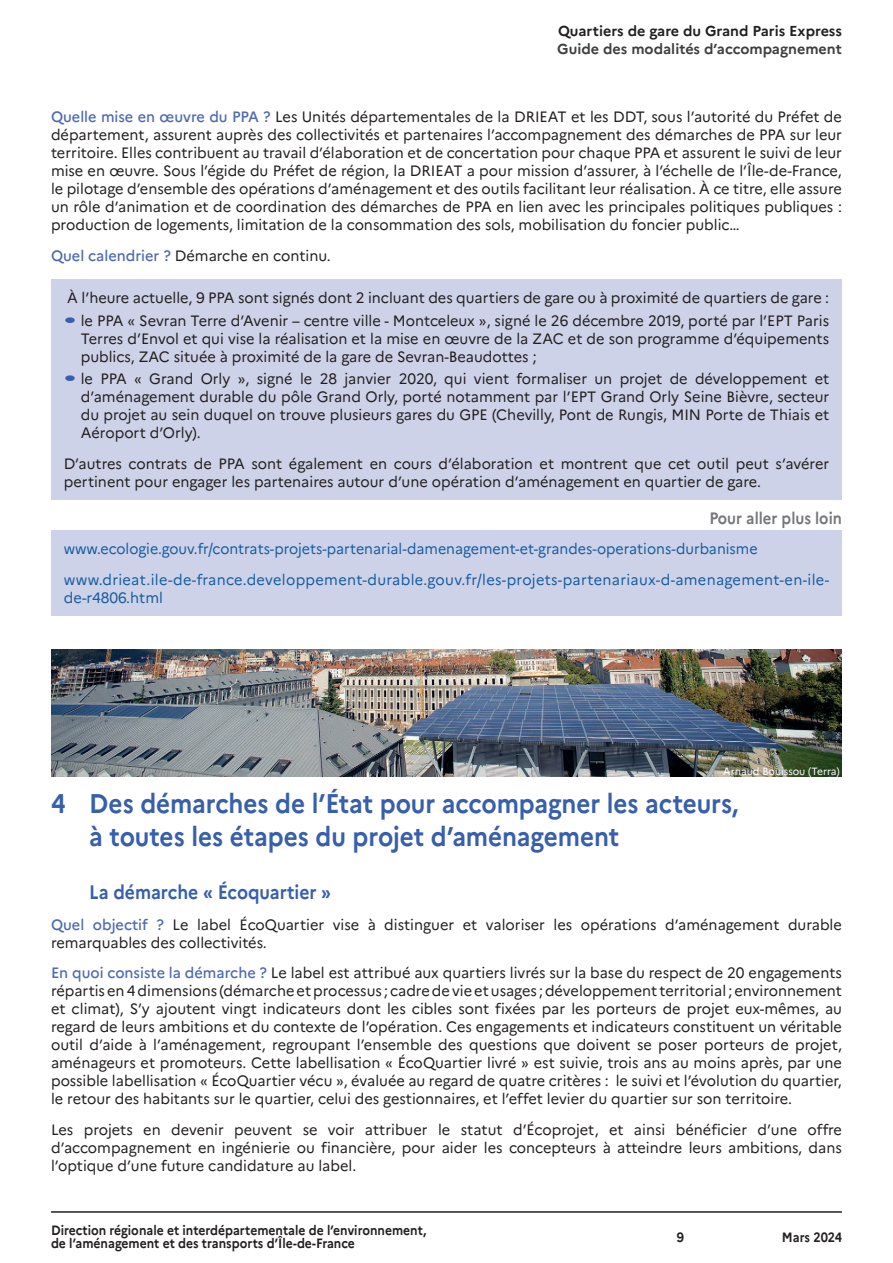
<style>
.page{position:relative;width:893px;height:1263px;background:#fff}
.page>*{position:absolute;margin:0;border:0;box-sizing:border-box;transform-origin:0 0}
.Titre_1{font:700 27px/32.4px "Marianne";letter-spacing:-.005em;color:#375fac;scale:.9 1}
.Titre_2{font:700 19.5px "Marianne";letter-spacing:-.005em;color:#375fac;scale:.9 1}
.Titre_Tableau{font:700 16.5px "Marianne";color:#76787b;scale:.9 1}
.Texte{font:15px/18px "Marianne";color:#231f20;text-align:justify}
.Texte_Puce_1{font:15px/18px "Marianne";color:#231f20;text-align:justify}
.Texte-2{font:15px/18px "Marianne";letter-spacing:.02em;color:#175d9e}
.Texte-3{font:15px "Marianne";color:#175d9e;scale:.95 1}
.t1{font:700 14.4px "Marianne";color:#231f20}
.t2{font:700 14.4px "Marianne";color:#3e3e3f}
.t3{font:700 13.5px/13.5px "Marianne";color:#231f20;scale:.9 1}
.Texte-4{font:10.5px "Marianne";color:#fff}
.s1{font-weight:500;color:#4d69b2}
.s2{font-size:22.5px;color:#375fac}
</style>
<div class="page">
<hr style="left:51px;top:1211px;width:791px;height:2px;background:#231f20">
<div style="left:51px;top:279px;width:791px;height:220px;background:#ced2e9"></div>
<div style="left:51px;top:530px;width:791px;height:86px;background:#ced2e9"></div>
<img style="left:51px;top:649px;width:791px;height:128px">
<p class="t1" style="left:558px;top:20px;width:285px">Quartiers de gare du Grand Paris Express</p>
<p class="t2" style="left:557px;top:37px;width:286px">Guide des modalités d’accompagnement</p>
<p class="Texte" style="left:51px;top:107px;width:792px"><span class="s1">Quelle mise en œuvre du PPA ?</span> Les Unités départementales de la DRIEAT et les DDT, sous l’autorité du Préfet de département, assurent auprès des collectivités et partenaires l’accompagnement des démarches de PPA sur leur territoire. Elles contribuent au travail d’élaboration et de concertation pour chaque PPA et assurent le suivi de leur mise en œuvre. Sous l’égide du Préfet de région, la DRIEAT a pour mission d’assurer, à l’échelle de l’Île-de-France, le pilotage d’ensemble des opérations d’aménagement et des outils facilitant leur réalisation. À ce titre, elle assure un rôle d’animation et de coordination des démarches de PPA en lien avec les principales politiques publiques : production de logements, limitation de la consommation des sols, mobilisation du foncier public…</p>
<p class="Texte" style="left:51px;top:246px;width:279px"><span class="s1">Quel calendrier ?</span> Démarche en continu.</p>
<p class="Texte" style="left:67px;top:289px;width:763px">À l’heure actuelle, 9 PPA sont signés dont 2 incluant des quartiers de gare ou à proximité de quartiers de gare :</p>
<p class="Texte_Puce_1" style="left:81px;top:311px;width:750px;text-indent:-17px"><span class="s2">•</span> le PPA « Sevran Terre d’Avenir – centre ville - Montceleux », signé le 26 décembre 2019, porté par l’EPT Paris Terres d’Envol et qui vise la réalisation et la mise en œuvre de la ZAC et de son programme d’équipements publics, ZAC située à proximité de la gare de Sevran-Beaudottes ;</p>
<p class="Texte_Puce_1" style="left:81px;top:369px;width:750px;text-indent:-17px"><span class="s2">•</span> le PPA « Grand Orly », signé le 28 janvier 2020, qui vient formaliser un projet de développement et d’aménagement durable du pôle Grand Orly, porté notamment par l’EPT Grand Orly Seine Bièvre, secteur du projet au sein duquel on trouve plusieurs gares du GPE (Chevilly, Pont de Rungis, MIN Porte de Thiais et Aéroport d’Orly).</p>
<p class="Texte" style="left:64px;top:454px;width:767px">D’autres contrats de PPA sont également en cours d’élaboration et montrent que cet outil peut s’avérer pertinent pour engager les partenaires autour d’une opération d’aménagement en quartier de gare.</p>
<p class="Titre_Tableau" style="left:709px;top:505px;width:149px">Pour aller plus loin</p>
<p class="Texte-3" style="left:64px;top:540px;width:732px">www.ecologie.gouv.fr/contrats-projets-partenarial-damenagement-et-grandes-operations-durbanisme</p>
<p class="Texte-2" style="left:64px;top:570px;width:767px">www.drieat.ile-de-france.developpement-durable.gouv.fr/les-projets-partenariaux-d-amenagement-en-ile&shy;de-r4806.html</p>
<p class="Texte-4" style="left:723px;top:764px;width:118px">Arnaud Bouissou (Terra)</p>
<p class="Titre_1" style="left:89px;top:785px;width:723px;text-indent:-38px">4 Des démarches de l’État pour accompagner les acteurs, à toutes les étapes du projet d’aménagement</p>
<p class="Titre_2" style="left:89px;top:877px;width:270px">La démarche « Écoquartier »</p>
<p class="Texte" style="left:51px;top:915px;width:792px"><span class="s1">Quel objectif ?</span> Le label ÉcoQuartier vise à distinguer et valoriser les opérations d’aménagement durable remarquables des collectivités.</p>
<p class="Texte" style="left:51px;top:964px;width:792px"><span class="s1">En quoi consiste la démarche ?</span> Le label est attribué aux quartiers livrés sur la base du respect de 20 engagements répartis en 4dimensions (démarche et processus ; cadre de vie et usages ; développement territorial ; environnement et climat), S’y ajoutent vingt indicateurs dont les cibles sont fixées par les porteurs de projet eux-mêmes, au regard de leurs ambitions et du contexte de l’opération. Ces engagements et indicateurs constituent un véritable outil d’aide à l’aménagement, regroupant l’ensemble des questions que doivent se poser porteurs de projet, aménageurs et promoteurs. Cette labellisation « ÉcoQuartier livré » est suivie, trois ans au moins après, par une possible labellisation « ÉcoQuartier vécu », évaluée au regard de quatre critères : le suivi et l’évolution du quartier, le retour des habitants sur le quartier, celui des gestionnaires, et l’effet levier du quartier sur son territoire.</p>
<p class="Texte" style="left:51px;top:1121px;width:792px">Les projets en devenir peuvent se voir attribuer le statut d’Écoprojet, et ainsi bénéficier d’une offre d’accompagnement en ingénierie ou financière, pour aider les concepteurs à atteindre leurs ambitions, dans l’optique d’une future candidature au label.</p>
<p class="t3" style="left:51px;top:1222px;width:419px">Direction régionale et interdépartementale de l’environnement, de l’aménagement et des transports d’Île-de-France</p>
<p class="t3" style="left:677px;top:1229px;width:10px">9</p>
<p class="t3" style="left:782px;top:1229px;width:68px">Mars 2024</p>
</div>
